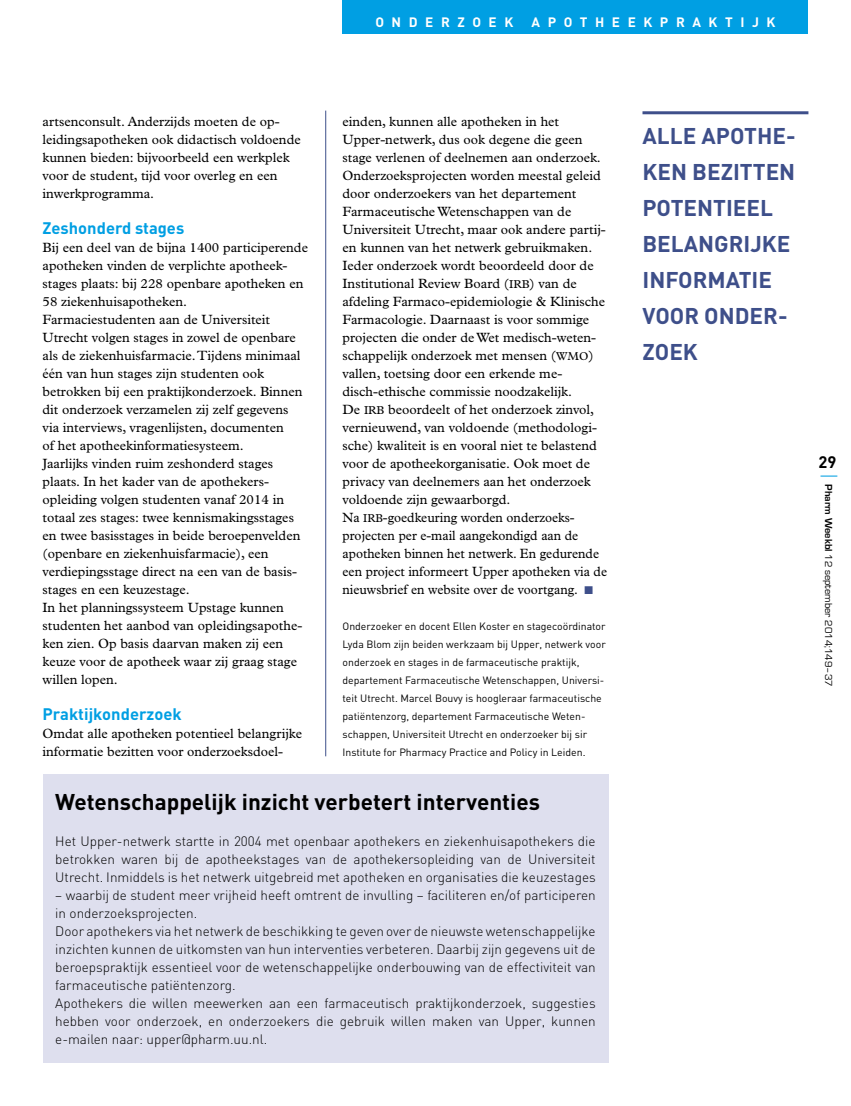
<style>
.page{position:relative;width:851px;height:1106px;background:#fff}
.page>*{position:absolute;margin:0;border:0;box-sizing:border-box;transform-origin:0 0}
.t1{font:700 22.5px/36px "DIN";color:#3e4f8a}
.t2{font:700 22.5px "DIN";color:#000}
.t3{font:700 16.5px "DIN";color:#009fe3}
.t4{font:700 16.5px "DIN";color:#000}
.t5{font:13.5px/18px "Plantin Std";color:#000}
.t6{font:300 13.5px/18px "DIN";color:#000;text-align:justify}
.t7{font:700 13.5px "DIN";letter-spacing:.56em;color:#fff}
.t8{font:10.5px/18px "DIN";color:#000}
.t9{font:10.5px "Eurostile";color:#000}
.s1{font-family:"Plantin Std SC850";font-size:11.55px}
.s2{color:#3e4f8a}
.s3{font-family:"DIN";font-weight:300;font-size:19.5px;color:#009fe3}
.s4{font-weight:700}
</style>
<div class="page">
<div style="left:342px;top:0;width:466px;height:34px;background:#009fe3"></div>
<hr style="left:325px;top:111px;width:1px;height:645px;background:#3e4f8a">
<div style="left:43px;top:774px;width:565px;height:288px;background:#dedfee"></div>
<hr style="left:642px;top:111px;width:166px;height:3px;background:#3e4f8a">
<p class="t7" style="left:375px;top:13px;width:139px">ONDERZOEK</p>
<p class="t7" style="left:531px;top:13px;width:245px">APOTHEEKPRAKTIJK</p>
<p class="t5" style="left:43px;top:113px;width:260px">artsenconsult. Anderzijds moeten de op&shy;leidingsapotheken ook didactisch voldoende kunnen bieden: bijvoorbeeld een werkplek voor de student, tijd voor overleg en een inwerkprogramma.</p>
<p class="t3" style="left:43px;top:217px;width:143px">Zeshonderd stages</p>
<p class="t5" style="left:43px;top:239px;width:267px">Bij een deel van de bijna 1400 participerende apotheken vinden de verplichte apotheek&shy;stages plaats: bij 228 openbare apotheken en 58 ziekenhuisapotheken.<br>Farmaciestudenten aan de Universiteit Utrecht volgen stages in zowel de openbare als de ziekenhuisfarmacie. Tijdens minimaal één van hun stages zijn studenten ook betrokken bij een praktijkonderzoek. Binnen dit onderzoek verzamelen zij zelf gegevens via interviews, vragenlijsten, documenten<br>of het apotheekinformatiesysteem.<br>Jaarlijks vinden ruim zeshonderd stages plaats. In het kader van de apothekers&shy;opleiding volgen studenten vanaf 2014 in totaal zes stages: twee kennismakingsstages en twee basisstages in beide beroepenvelden (openbare en ziekenhuisfarmacie), een verdiepingsstage direct na een van de basis&shy;stages en een keuzestage.<br>In het planningssysteem Upstage kunnen studenten het aanbod van opleidingsapothe&shy;ken zien. Op basis daarvan maken zij een keuze voor de apotheek waar zij graag stage willen lopen.</p>
<p class="t3" style="left:43px;top:703px;width:141px">Praktijkonderzoek</p>
<p class="t5" style="left:43px;top:725px;width:261px">Omdat alle apotheken potentieel belangrijke informatie bezitten voor onderzoeksdoel-</p>
<p class="t5" style="left:342px;top:113px;width:266px">einden, kunnen alle apotheken in het Upper-netwerk, dus ook degene die geen stage verlenen of deelnemen aan onderzoek.<br>Onderzoeksprojecten worden meestal geleid door onderzoekers van het departement Farmaceutische Wetenschappen van de Universiteit Utrecht, maar ook andere partij&shy;en kunnen van het netwerk gebruikmaken.<br>Ieder onderzoek wordt beoordeeld door de Institutional Review Board (<span class="s1">IRB</span>) van de afdeling Farmaco-epidemiologie &amp; Klinische Farmacologie. Daarnaast is voor sommige projecten die onder de Wet medisch-weten&shy;schappelijk onderzoek met mensen (<span class="s1">WMO</span>) vallen, toetsing door een erkende me&shy;disch-ethische commissie noodzakelijk.<br>De <span class="s1">IRB</span> beoordeelt of het onderzoek zinvol, vernieuwend, van voldoende (methodologi&shy;sche) kwaliteit is en vooral niet te belastend voor de apotheekorganisatie. Ook moet de privacy van deelnemers aan het onderzoek voldoende zijn gewaarborgd.<br>Na <span class="s1">IRB</span>-goedkeuring worden onderzoeks&shy;projecten per e-mail aangekondigd aan de apotheken binnen het netwerk. En gedurende een project informeert Upper apotheken via de nieuwsbrief en website over de voortgang. <span class="s2">■</span></p>
<p class="t8" style="left:342px;top:617px;width:265px">Onderzoeker en docent Ellen Koster en stagecoördinator Lyda Blom zijn beiden werkzaam bij Upper, netwerk voor onderzoek en stages in de farmaceutische praktijk, departement Farmaceutische Wetenschappen, Universi&shy;teit Utrecht. Marcel Bouvy is hoogleraar farmaceutische patiëntenzorg, departement Farmaceutische Weten&shy;schappen, Universiteit Utrecht en onderzoeker bij sir Institute for Pharmacy Practice and Policy in Leiden.</p>
<h1 class="t2" style="left:55px;top:787px;width:486px">Wetenschappelijk inzicht verbetert interventies</h1>
<p class="t6" style="left:55px;top:832px;width:542px">Het Upper-netwerk startte in 2004 met openbaar apothekers en ziekenhuisapothekers die betrokken waren bij de apotheekstages van de apothekersopleiding van de Universiteit Utrecht. Inmiddels is het netwerk uitgebreid met apotheken en organisaties die keuzestages</p>
<p class="t6" style="left:55px;top:886px;width:542px;text-align:left">– waarbij de student meer vrijheid heeft omtrent de invulling – faciliteren en/of participeren in onderzoeksprojecten.<br>Door apothekers via het netwerk de beschikking te geven over de nieuwste wetenschappelijke inzichten kunnen de uitkomsten van hun interventies verbeteren. Daarbij zijn gegevens uit de beroepspraktijk essentieel voor de wetenschappelijke onderbouwing van de effectiviteit van farmaceutische patiëntenzorg.<br>Apothekers die willen meewerken aan een farmaceutisch praktijkonderzoek, suggesties hebben voor onderzoek, en onderzoekers die gebruik willen maken van Upper, kunnen e-mailen naar: upper@pharm.uu.nl.</p>
<h1 class="t1" style="left:642px;top:117px;width:155px">ALLE APOTHE-<br>KEN BEZITTEN<br>POTENTIEEL<br>BELANGRIJKE<br>INFORMATIE<br>VOOR ONDER-<br>ZOEK</h1>
<p class="t4" style="left:818px;top:451px;width:19px">29</p>
<p class="t9" style="left:834px;top:473px;width:214px;rotate:90deg"><span class="s3">|</span> <span class="s4">Pharm Weekbl</span> 12 september 2014;149–37</p>
</div>
